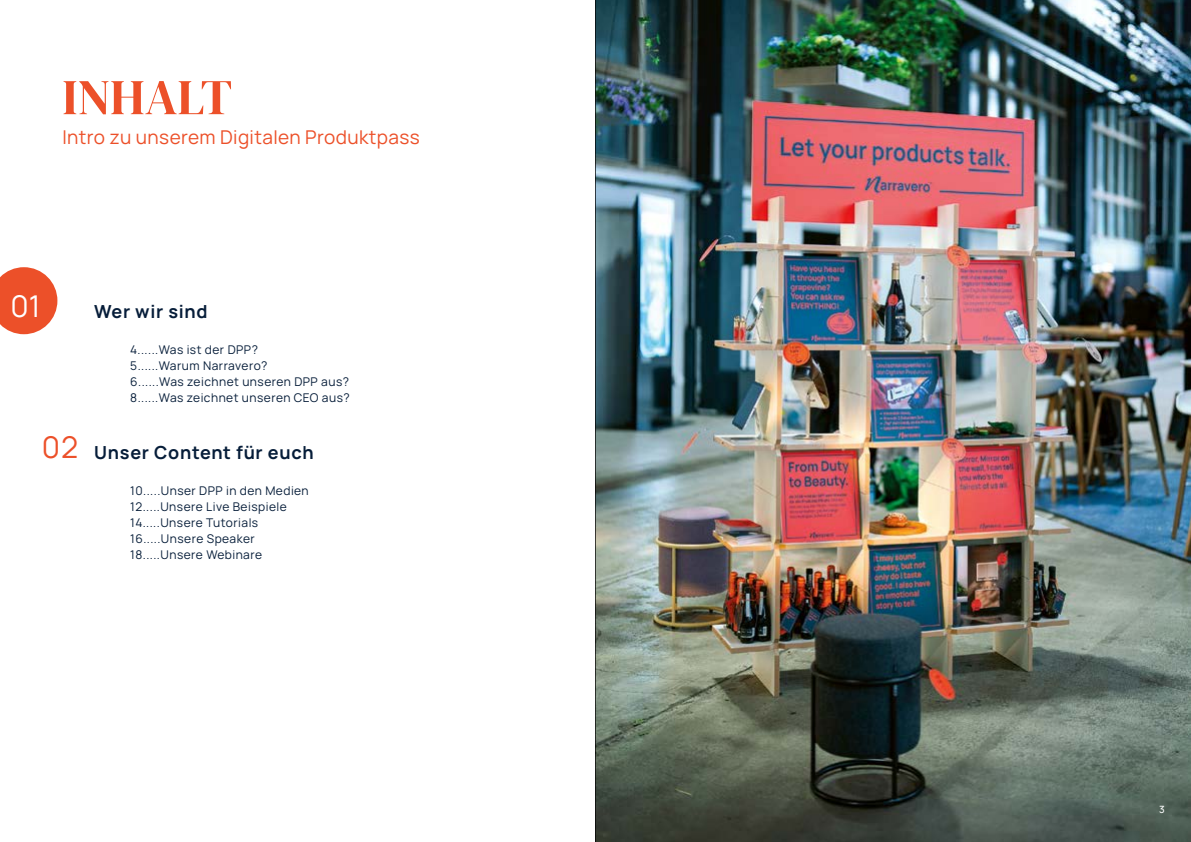
<style>
.page{position:relative;width:1191px;height:842px;background:#fff}
.page>*{position:absolute;margin:0;border:0;box-sizing:border-box;transform-origin:0 0}
.t1{font:50px "DM Serif Display";color:#ec5029}
.t2{font:30px "Manrope";color:#fff}
.t3{font:30px "Manrope";color:#ec5029}
.t4{font:19px "Manrope";letter-spacing:.02em;color:#ec5029}
.t5{font:700 18px "Manrope";letter-spacing:.04em;color:#061d39}
.t6{font:12px/16px "Manrope";letter-spacing:.04em;color:#061d39}
.t7{font:500 10px "Manrope";color:#fff}
</style>
<div class="page">
<img style="left:596px;top:0;width:595px;height:842px">
<svg style="left:0;top:267px;width:57px;height:67px;background:#ef6b4b"></svg>
<hr style="left:595px;top:0;width:1px;height:842px;background:#000">
<h1 class="t1" style="left:62px;top:68px;width:171px">INHALT</h1>
<h3 class="t4" style="left:62px;top:122px;width:359px">Intro zu unserem Digitalen Produktpass</h3>
<h2 class="t2" style="left:11px;top:284px;width:32px">01</h2>
<h3 class="t5" style="left:94px;top:296px;width:115px">Wer wir sind</h3>
<p class="t6" style="left:130px;top:340px;width:221px">4......Was ist der DPP?<br>5......Warum Narravero?<br>6......Was zeichnet unseren DPP aus?<br>8......Was zeichnet unseren CEO aus?</p>
<h2 class="t3" style="left:42px;top:425px;width:38px">02</h2>
<h3 class="t5" style="left:94px;top:438px;width:221px">Unser Content für euch</h3>
<p class="t6" style="left:130px;top:482px;width:180px">10.....Unser DPP in den Medien<br>12.....Unsere Live Beispiele<br>14.....Unsere Tutorials<br>16.....Unsere Speaker<br>18.....Unsere Webinare</p>
<p class="t7" style="left:1159px;top:802px;width:7px">3</p>
</div>
